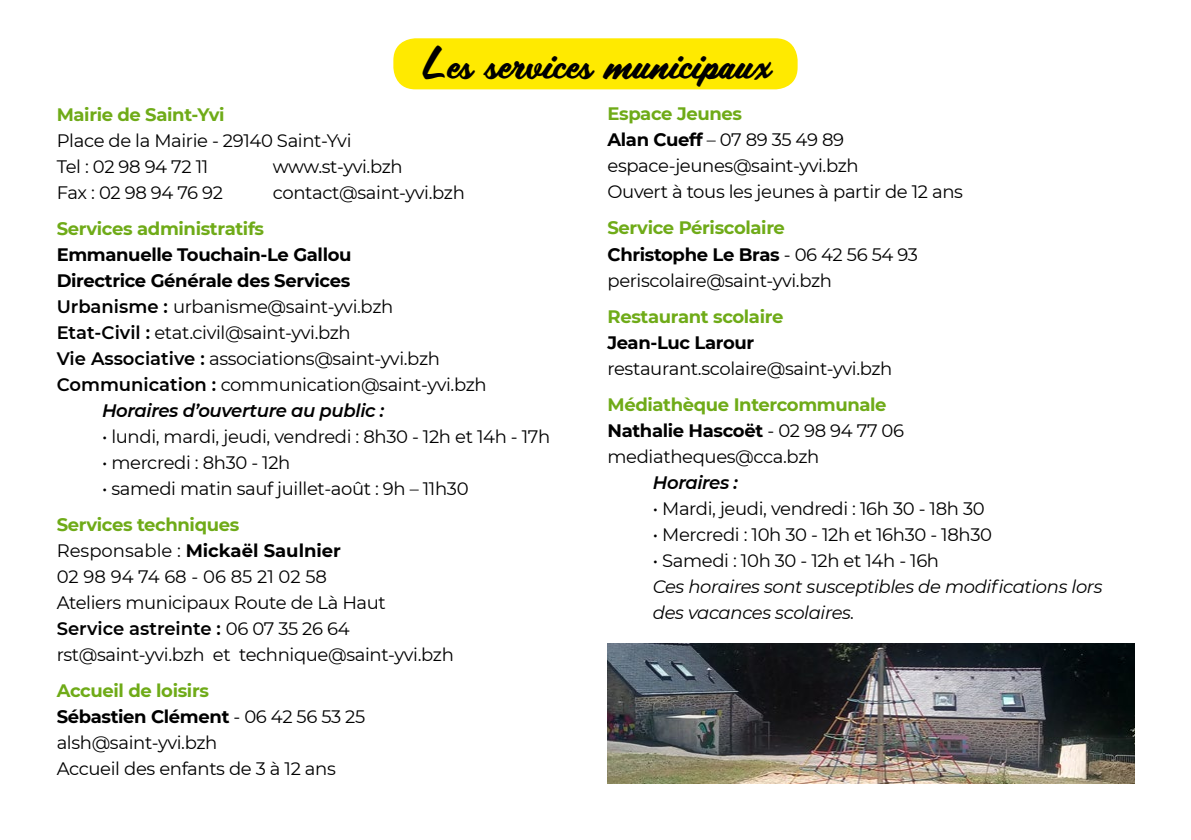
<style>
.page{position:relative;width:1191px;height:840px;background:#fff}
.page>*{position:absolute;margin:0;border:0;box-sizing:border-box;transform-origin:0 0}
.t1{font:40px "Scriptorama Tradeshow JF";color:#000}
.t2{font:18px/26px "Montserrat";letter-spacing:-.02em;color:#000}
.t3{font:700 18px "Montserrat";letter-spacing:-.02em;color:#000}
.t4{font:italic 18px/26px "Montserrat";letter-spacing:-.02em;color:#000}
.t5{font:700 18px "Montserrat";letter-spacing:-.02em;color:#6fab18}
.t6{font:italic 600 18px "Montserrat";letter-spacing:-.02em;color:#000}
.s1{font-weight:600}
.s2{font-weight:700;color:#6fab18}
.s3{font-weight:700}
</style>
<div class="page">
<div style="left:393px;top:38px;width:404px;height:51px;background:#ffea00;border-radius:22px"></div>
<img style="left:607px;top:643px;width:527px;height:139px">
<h1 class="t1" style="left:421px;top:36px;width:350px">Les services municipaux</h1>
<p class="t5" style="left:57px;top:101px;width:169px">Mairie de Saint-Yvi</p>
<p class="t2" style="left:57px;top:126px;width:296px">Place de la Mairie - 29140 Saint-Yvi<br>Tel : 02 98 94 72 11</p>
<p class="t2" style="left:273px;top:152px;width:131px">www.st-yvi.bzh</p>
<p class="t2" style="left:57px;top:178px;width:168px">Fax : 02 98 94 76 92</p>
<p class="t2" style="left:273px;top:178px;width:194px">contact@saint-yvi.bzh</p>
<p class="t5" style="left:57px;top:215px;width:209px">Services administratifs</p>
<p class="t3" style="left:57px;top:241px;width:296px">Emmanuelle Touchain-Le Gallou</p>
<p class="t3" style="left:57px;top:267px;width:295px">Directrice Générale des Services</p>
<p class="t2" style="left:57px;top:292px;width:338px"><span class="s1">Urbanisme :</span> urbanisme@saint-yvi.bzh</p>
<p class="t2" style="left:57px;top:318px;width:296px"><span class="s1">Etat-Civil :</span> etat.civil@saint-yvi.bzh</p>
<p class="t2" style="left:57px;top:344px;width:385px"><span class="s1">Vie Associative :</span> associations@saint-yvi.bzh</p>
<p class="t2" style="left:57px;top:370px;width:431px"><span class="s1">Communication :</span> communication@saint-yvi.bzh</p>
<p class="t6" style="left:102px;top:397px;width:284px">Horaires d’ouverture au public :</p>
<p class="t2" style="left:102px;top:422px;width:450px">• lundi, mardi, jeudi, vendredi : 8h30 - 12h et 14h - 17h</p>
<p class="t2" style="left:102px;top:448px;width:190px">• mercredi : 8h30 - 12h</p>
<p class="t2" style="left:102px;top:474px;width:368px">• samedi matin sauf juillet-août : 9h – 11h30</p>
<p class="t2" style="left:57px;top:510px;width:399px"><span class="s2">Services techniques<br></span>Responsable : <span class="s3">Mickaël Saulnier<br></span>02 98 94 74 68 - 06 85 21 02 58<br>Ateliers municipaux Route de Là Haut<br><span class="s1">Service astreinte :</span> 06 07 35 26 64 rst@saint-yvi.bzh et technique@saint-yvi.bzh</p>
<p class="t2" style="left:57px;top:676px;width:310px"><span class="s2">Accueil de loisirs<br></span><span class="s3">Sébastien Clément</span> - 06 42 56 53 25 alsh@saint-yvi.bzh<br>Accueil des enfants de 3 à 12 ans</p>
<p class="t2" style="left:607px;top:100px;width:357px"><span class="s2">Espace Jeunes<br></span><span class="s3">Alan Cueff</span> – 07 89 35 49 89 espace-jeunes@saint-yvi.bzh<br>Ouvert à tous les jeunes à partir de 12 ans</p>
<p class="t2" style="left:607px;top:214px;width:312px"><span class="s2">Service Périscolaire<br></span><span class="s3">Christophe Le Bras</span> - 06 42 56 54 93 periscolaire@saint-yvi.bzh</p>
<p class="t5" style="left:607px;top:303px;width:177px">Restaurant scolaire</p>
<p class="t3" style="left:607px;top:329px;width:148px">Jean-Luc Larour</p>
<p class="t2" style="left:607px;top:354px;width:286px">restaurant.scolaire@saint-yvi.bzh</p>
<p class="t2" style="left:607px;top:390px;width:298px"><span class="s2">Médiathèque Intercommunale<br></span><span class="s3">Nathalie Hascoët</span> - 02 98 94 77 06 mediatheques@cca.bzh</p>
<p class="t6" style="left:653px;top:469px;width:87px">Horaires :</p>
<p class="t2" style="left:653px;top:494px;width:333px">• Mardi, jeudi, vendredi : 16h 30 - 18h 30</p>
<p class="t2" style="left:653px;top:520px;width:341px">• Mercredi : 10h 30 - 12h et 16h30 - 18h30</p>
<p class="t2" style="left:653px;top:546px;width:288px">• Samedi : 10h 30 - 12h et 14h - 16h</p>
<p class="t4" style="left:653px;top:572px;width:451px">Ces horaires sont susceptibles de modifications lors des vacances scolaires.</p>
</div>
